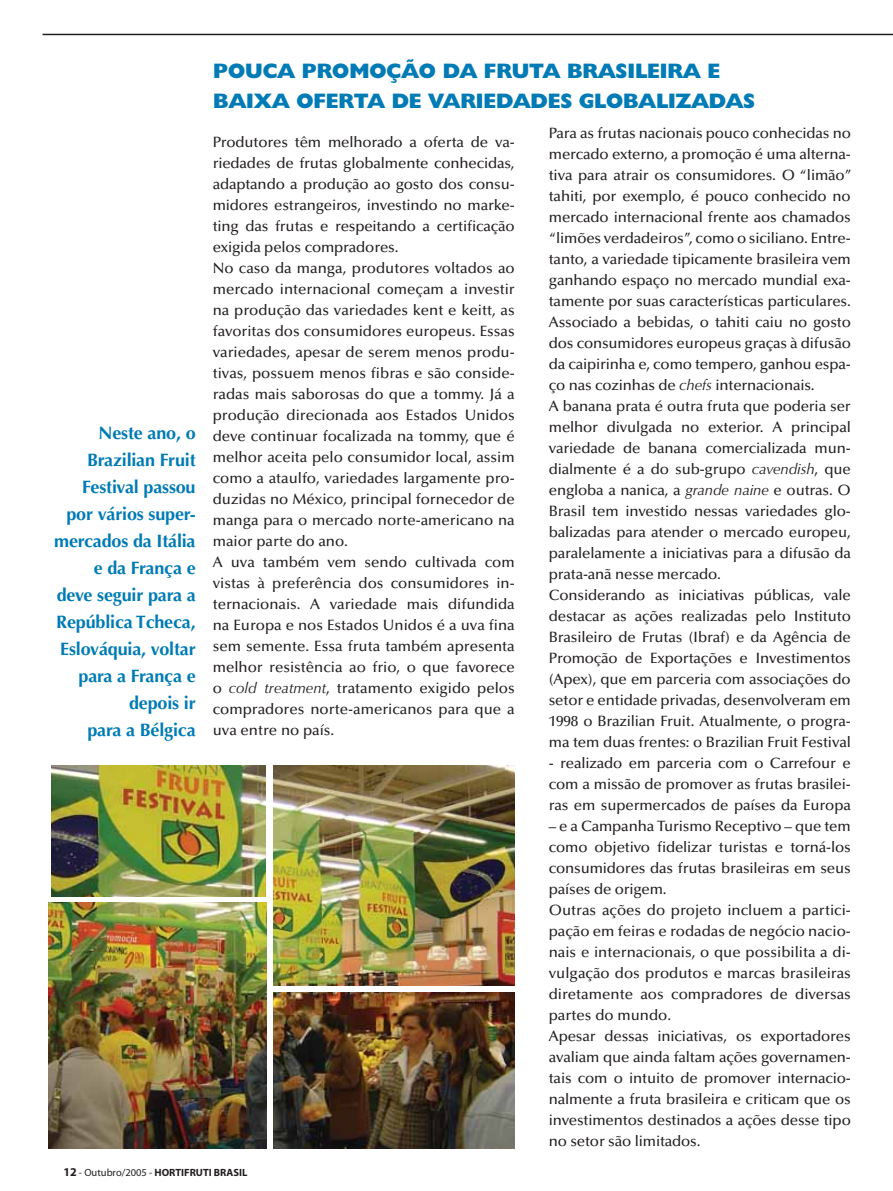
<style>
.page{position:relative;width:893px;height:1191px;background:#fff}
.page>*{position:absolute;margin:0;border:0;box-sizing:border-box;transform-origin:0 0}
.t1{font:800 21px/30px "Humanist 521 BT";color:#007bb5}
.t2{font:700 18px/27px "Optima";letter-spacing:-.01em;color:#007bb5;text-align:right}
.t3{font:500 15px/21px "Optima";letter-spacing:-.01em;color:#231f20}
.t4{font:700 10.5px "Myriad";color:#231f20}
.s1{font-weight:400;font-style:italic}
.s2{font-size:12px}
.s3{font-weight:400}
</style>
<div class="page">
<img style="left:273px;top:992px;width:241px;height:156px">
<hr style="left:43px;top:34px;width:849px;height:1px;background:#231f20">
<img style="left:51px;top:766px;width:215px;height:130px">
<img style="left:273px;top:766px;width:241px;height:219px">
<img style="left:49px;top:902px;width:218px;height:246px">
<p class="t2" style="left:54px;top:421px;width:143px">Neste ano, o<br>Brazilian Fruit<br>Festival passou por vários super&shy;mercados da Itália e da França e deve seguir para a<br>República Tcheca,<br>Eslováquia, voltar para a França e depois ir<br>para a Bélgica</p>
<h1 class="t1" style="left:213px;top:58px;width:543px">POUCA PROMOÇÃO DA FRUTA BRASILEIRA E<br>BAIXA OFERTA DE VARIEDADES GLOBALIZADAS</h1>
<p class="t3" style="left:213px;top:133px;width:303px">Produtores têm melhorado a oferta de va&shy;riedades de frutas globalmente conhecidas, adaptando a produção ao gosto dos consu&shy;midores estrangeiros, investindo no marke&shy;ting das frutas e respeitando a certificação exigida pelos compradores.<br>No caso da manga, produtores voltados ao mercado internacional começam a investir na produção das variedades kent e keitt, as favoritas dos consumidores europeus. Essas variedades, apesar de serem menos produ&shy;tivas, possuem menos fibras e são conside&shy;radas mais saborosas do que a tommy. Já a produção direcionada aos Estados Unidos deve continuar focalizada na tommy, que é melhor aceita pelo consumidor local, assim como a ataulfo, variedades largamente pro&shy;duzidas no México, principal fornecedor de manga para o mercado norte-americano na maior parte do ano.<br>A uva também vem sendo cultivada com vistas à preferência dos consumidores in&shy;ternacionais. A variedade mais difundida na Europa e nos Estados Unidos é a uva fina sem semente. Essa fruta também apresenta melhor resistência ao frio, o que favorece o <span class="s1">cold treatment</span>, tratamento exigido pelos compradores norte-americanos para que a uva entre no país.</p>
<p class="t3" style="left:549px;top:124px;width:305px">Para as frutas nacionais pouco conhecidas no mercado externo, a promoção é uma alterna&shy;tiva para atrair os consumidores. O “limão” tahiti, por exemplo, é pouco conhecido no mercado internacional frente aos chamados “limões verdadeiros”, como o siciliano. Entre&shy;tanto, a variedade tipicamente brasileira vem ganhando espaço no mercado mundial exa&shy;tamente por suas características particulares.<br>Associado a bebidas, o tahiti caiu no gosto dos consumidores europeus graças à difusão da caipirinha e, como tempero, ganhou espa&shy;ço nas cozinhas de <span class="s1">chefs</span> internacionais.<br>A banana prata é outra fruta que poderia ser melhor divulgada no exterior. A principal variedade de banana comercializada mun&shy;dialmente é a do sub-grupo <span class="s1">cavendish</span>, que engloba a nanica, a <span class="s1">grande naine</span> e outras. O Brasil tem investido nessas variedades glo&shy;balizadas para atender o mercado europeu, paralelamente a iniciativas para a difusão da prata-anã nesse mercado.<br>Considerando as iniciativas públicas, vale destacar as ações realizadas pelo Instituto Brasileiro de Frutas (Ibraf) e da Agência de Promoção de Exportações e Investimentos (Apex), que em parceria com associações do setor e entidade privadas, desenvolveram em 1998 o Brazilian Fruit. Atualmente, o progra&shy;ma tem duas frentes: o Brazilian Fruit Festival</p>
<p class="t3" style="left:549px;top:754px;width:303px;text-align:justify">- realizado em parceria com o Carrefour e com a missão de promover as frutas brasilei&shy;ras em supermercados de países da Europa</p>
<p class="t3" style="left:549px;top:817px;width:303px">– e a Campanha Turismo Receptivo – que tem como objetivo fidelizar turistas e torná-los consumidores das frutas brasileiras em seus países de origem.<br>Outras ações do projeto incluem a partici&shy;pação em feiras e rodadas de negócio nacio&shy;nais e internacionais, o que possibilita a di&shy;vulgação dos produtos e marcas brasileiras diretamente aos compradores de diversas partes do mundo.<br>Apesar dessas iniciativas, os exportadores avaliam que ainda faltam ações governamen&shy;tais com o intuito de promover internacio&shy;nalmente a fruta brasileira e criticam que os investimentos destinados a ações desse tipo no setor são limitados.</p>
<p class="t4" style="left:63px;top:1169px;width:186px"><span class="s2">12</span> <span class="s3">- Outubro/2005 -</span> HORTIFRUTI BRASIL</p>
</div>
